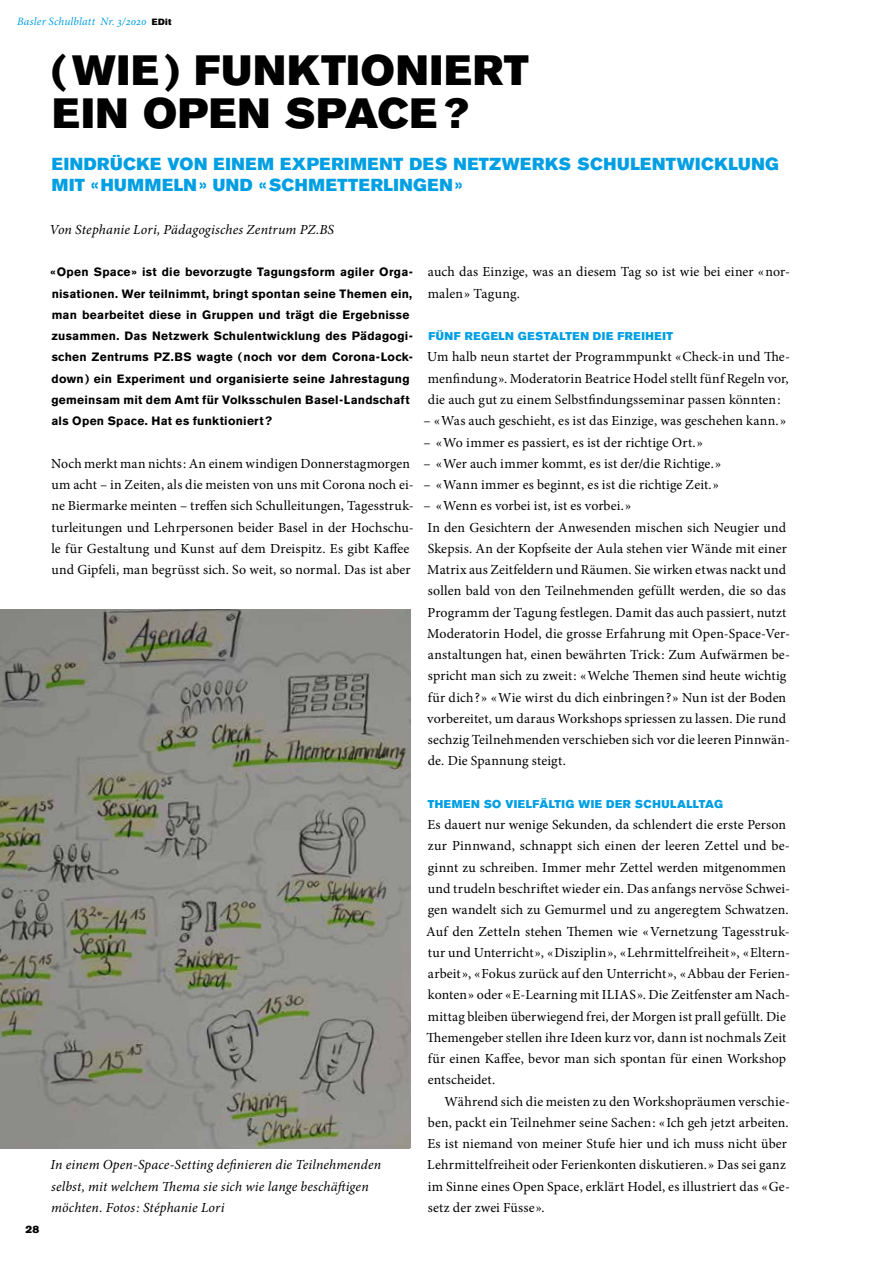
<style>
.page{position:relative;width:893px;height:1263px;background:#fff}
.page>*{position:absolute;margin:0;border:0;box-sizing:border-box;transform-origin:0 0}
.t1{font:42px/42.5px "Akzidenz Grotesk BE Super";letter-spacing:.03em;color:#000}
.t2{font:17.25px/21.3px "Akzidenz Grotesk BE Super";letter-spacing:.04em;color:#009fe3}
.t3{font:13.8px/21.3px "Minion Pro";letter-spacing:.01em;color:#000}
.t4{font:italic 13.8px/21.3px "Minion Pro";letter-spacing:.01em;color:#000}
.t5{font:700 12px/21.3px "Akzidenz Grotesk BE";letter-spacing:.02em;color:#000}
.t6{font:11.25px "Akzidenz Grotesk BE Super";letter-spacing:.045em;color:#009fe3}
.t7{font:italic 11.25px "Minion Pro";letter-spacing:.015em;color:#009fe3}
.t8{font:10.5px "Akzidenz Grotesk BE Super";color:#000}
.s1{font-family:"Akzidenz Grotesk BE Super";font-style:normal;font-size:9px;color:#000}
</style>
<div class="page">
<img style="left:0;top:609px;width:410px;height:539px">
<p class="t7" style="left:17px;top:14px;width:156px">Basler Schulblatt Nr. 3/2020 <span class="s1">EDit</span></p>
<p class="t8" style="left:26px;top:1223px;width:15px">28</p>
<h1 class="t1" style="left:51px;top:50px;width:479px">( WIE ) FUNKTIONIERT<br>EIN OPEN SPACE ?</h1>
<p class="t2" style="left:52px;top:154px;width:728px">EINDRÜCKE VON EINEM EXPERIMENT DES NETZWERKS SCHULENTWICKLUNG<br>MIT « HUMMELN » UND « SCHMETTERLINGEN »</p>
<p class="t4" style="left:50px;top:219px;width:286px">Von Stephanie Lori, Pädagogisches Zentrum PZ.BS</p>
<p class="t5" style="left:50px;top:262px;width:364px">« Open Space » ist die bevorzugte Tagungsform agiler Orga&shy;nisationen. Wer teilnimmt, bringt spontan seine Themen ein, man bearbeitet diese in Gruppen und trägt die Ergebnisse zusammen. Das Netzwerk Schulentwicklung des Pädagogi&shy;schen Zentrums PZ.BS wagte ( noch vor dem Corona-Lock&shy;down ) ein Experiment und organisierte seine Jahrestagung gemeinsam mit dem Amt für Volksschulen Basel-Landschaft als Open Space. Hat es funktioniert ?</p>
<p class="t3" style="left:51px;top:453px;width:364px">Noch merkt man nichts : An einem windigen Donnerstagmorgen um acht – in Zeiten, als die meisten von uns mit Corona noch ei&shy;ne Biermarke meinten – treffen sich Schulleitungen, Tagesstruk&shy;turleitungen und Lehrpersonen beider Basel in der Hochschu&shy;le für Gestaltung und Kunst auf dem Dreispitz. Es gibt Kaffee und Gipfeli, man begrüsst sich. So weit, so normal. Das ist aber</p>
<p class="t3" style="left:428px;top:261px;width:364px">auch das Einzige, was an diesem Tag so ist wie bei einer « nor&shy;malen » Tagung.</p>
<p class="t6" style="left:428px;top:330px;width:246px">FÜNF REGELN GESTALTEN DIE FREIHEIT</p>
<p class="t3" style="left:427px;top:346px;width:364px;text-align:justify">Um halb neun startet der Programmpunkt « Check-in und The&shy;menfindung ». Moderatorin Beatrice Hodel stellt fünf Regeln vor, die auch gut zu einem Selbstfindungsseminar passen könnten :</p>
<p class="t3" style="left:423px;top:410px;width:364px">– « Was auch geschieht, es ist das Einzige, was geschehen kann. »</p>
<p class="t3" style="left:423px;top:431px;width:281px">– « Wo immer es passiert, es ist der richtige Ort. »</p>
<p class="t3" style="left:423px;top:453px;width:299px">– « Wer auch immer kommt, es ist der/die Richtige. »</p>
<p class="t3" style="left:423px;top:474px;width:297px">– « Wann immer es beginnt, es ist die richtige Zeit. »</p>
<p class="t3" style="left:423px;top:495px;width:368px">– « Wenn es vorbei ist, ist es vorbei. »<br>In den Gesichtern der Anwesenden mischen sich Neugier und Skepsis. An der Kopfseite der Aula stehen vier Wände mit einer Matrix aus Zeitfeldern und Räumen. Sie wirken etwas nackt und sollen bald von den Teilnehmenden gefüllt werden, die so das Programm der Tagung festlegen. Damit das auch passiert, nutzt Moderatorin Hodel, die grosse Erfahrung mit Open-Space-Ver&shy;anstaltungen hat, einen bewährten Trick : Zum Aufwärmen be&shy;spricht man sich zu zweit : « Welche Themen sind heute wichtig für dich ? » « Wie wirst du dich einbringen ? » Nun ist der Boden vorbereitet, um daraus Workshops spriessen zu lassen. Die rund sechzig Teilnehmenden verschieben sich vor die leeren Pinnwän&shy;de. Die Spannung steigt.</p>
<p class="t6" style="left:428px;top:797px;width:297px">THEMEN SO VIELFÄLTIG WIE DER SCHULALLTAG</p>
<p class="t3" style="left:426px;top:814px;width:365px">Es dauert nur wenige Sekunden, da schlendert die erste Person zur Pinnwand, schnappt sich einen der leeren Zettel und be&shy;ginnt zu schreiben. Immer mehr Zettel werden mitgenommen und trudeln beschriftet wieder ein. Das anfangs nervöse Schwei&shy;gen wandelt sich zu Gemurmel und zu angeregtem Schwatzen.<br>Auf den Zetteln stehen Themen wie « Vernetzung Tagesstruk&shy;tur und Unterricht », « Disziplin », « Lehrmittelfreiheit », « Eltern&shy;arbeit », « Fokus zurück auf den Unterricht », « Abbau der Ferien&shy;konten » oder « E-Learning mit ILIAS ». Die Zeitfenster am Nach&shy;mittag bleiben überwiegend frei, der Morgen ist prall gefüllt. Die Themengeber stellen ihre Ideen kurz vor, dann ist nochmals Zeit für einen Kaffee, bevor man sich spontan für einen Workshop entscheidet.</p>
<p class="t3" style="left:427px;top:1090px;width:364px;text-indent:17px">Während sich die meisten zu den Workshopräumen verschie&shy;ben, packt ein Teilnehmer seine Sachen : « Ich geh jetzt arbeiten.<br>Es ist niemand von meiner Stufe hier und ich muss nicht über Lehrmittelfreiheit oder Ferienkonten diskutieren. » Das sei ganz im Sinne eines Open Space, erklärt Hodel, es illustriert das « Ge&shy;setz der zwei Füsse ».</p>
<p class="t4" style="left:51px;top:1154px;width:332px">In einem Open-Space-Setting definieren die Teilnehmenden selbst, mit welchem Thema sie sich wie lange beschäftigen möchten. Fotos : Stéphanie Lori</p>
</div>
